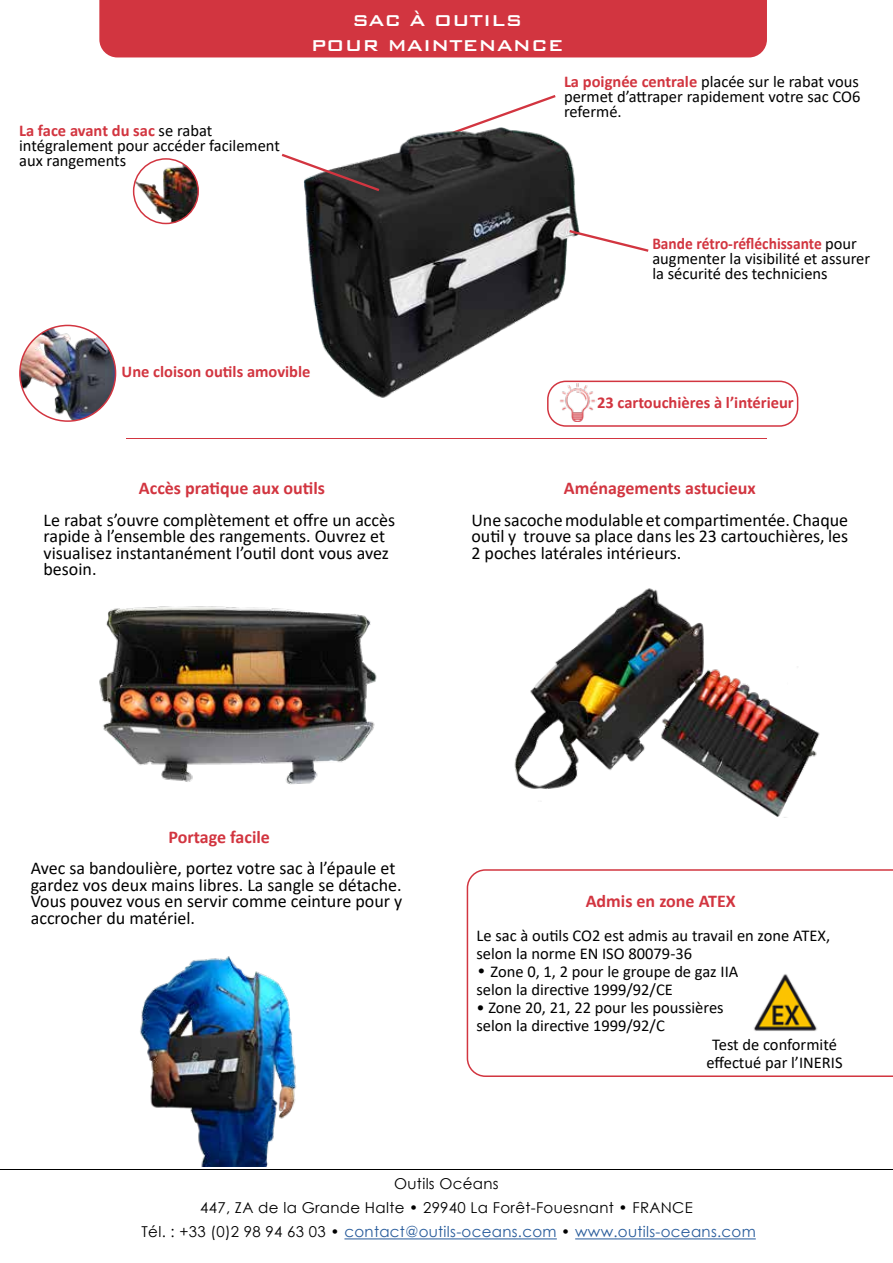
<style>
.page{position:relative;width:893px;height:1263px;background:#fff}
.page>*{position:absolute;margin:0;border:0;box-sizing:border-box;transform-origin:0 0}
.t1{font:500 21px/25.2px "Bank Gothic BT";color:#fff;text-align:center}
.t2{font:18px/16.5px "Calibri";color:#000}
.t3{font:700 18px "Calibri";color:#d23540}
.t4{font:16.5px/15px "Calibri";color:#000}
.t5{font:700 16.5px "Calibri";color:#d23540}
.t6{font:15px/24.2px "Century Gothic";letter-spacing:.02em;color:#000;text-align:center}
.s1{font-weight:700;color:#d23540}
.s2{font-family:"Century Gothic"}
.s3{color:#275b9b}
</style>
<div class="page">
<hr style="left:0;top:1169px;width:893px;height:1px;background:#000">
<hr style="left:344px;top:1238px;width:213px;height:1px;background:#275b9b">
<hr style="left:575px;top:1238px;width:181px;height:1px;background:#275b9b">
<div style="left:99px;top:0;width:668px;height:57px;background:#d23540"></div>
<hr style="left:127px;top:438px;width:640px;height:1px;background:#d23540">
<img style="left:186px;top:95px;width:498px;height:329px">
<svg style="left:569px;top:230px;width:79px;height:22px"></svg>
<svg style="left:282px;top:154px;width:97px;height:37px"></svg>
<img style="left:134px;top:159px;width:64px;height:64px;border-radius:32px">
<div style="left:133px;top:158px;width:66px;height:66px;border:2px solid #d23540;border-radius:50%"></div>
<img style="left:558px;top:384px;width:39px;height:38px">
<div style="left:547px;top:381px;width:251px;height:46px;border:2px solid #d23540;border-radius:18px"></div>
<img style="left:20px;top:325px;width:96px;height:96px;border-radius:48px">
<div style="left:19px;top:325px;width:97px;height:97px;border:2px solid #d23540;border-radius:50%"></div>
<img style="left:99px;top:606px;width:278px;height:179px">
<svg style="left:467px;top:869px;width:426px;height:208px"></svg>
<img style="left:746px;top:973px;width:78px;height:60px">
<img style="left:514px;top:588px;width:306px;height:230px">
<img style="left:140px;top:956px;width:157px;height:211px">
<p class="t1" style="left:311px;top:7px;width:255px">SAC À OUTILS<br>POUR MAINTENANCE</p>
<p class="t4" style="left:19px;top:122px;width:262px"><span class="s1">La face avant du sac</span> se rabat intégralement pour accéder facilement aux rangements</p>
<p class="t5" style="left:122px;top:360px;width:190px">Une cloison outils amovible</p>
<p class="t3" style="left:139px;top:475px;width:188px">Accès pratique aux outils</p>
<p class="t2" style="left:44px;top:511px;width:353px">Le rabat s’ouvre complètement et offre un accès rapide à l’ensemble des rangements. Ouvrez et visualisez instantanément l’outil dont vous avez besoin.</p>
<p class="t4" style="left:564px;top:73px;width:298px;text-align:justify"><span class="s1">La poignée centrale</span> placée sur le rabat vous permet d’attraper rapidement votre sac CO6 refermé.</p>
<p class="t4" style="left:652px;top:236px;width:219px"><span class="s1">Bande rétro-réfléchissante</span> pour augmenter la visibilité et assurer la sécurité des techniciens</p>
<p class="t5" style="left:597px;top:391px;width:198px">23 cartouchières à l’intérieur</p>
<p class="t3" style="left:564px;top:475px;width:193px">Aménagements astucieux</p>
<p class="t2" style="left:471px;top:511px;width:378px;text-align:justify">Une sacoche modulable et compartimentée. Chaque outil y trouve sa place dans les 23 cartouchières, les 2 poches latérales intérieurs.</p>
<p class="t3" style="left:168px;top:824px;width:103px">Portage facile</p>
<p class="t2" style="left:31px;top:859px;width:373px">Avec sa bandoulière, portez votre sac à l’épaule et gardez vos deux mains libres. La sangle se détache.<br>Vous pouvez vous en servir comme ceinture pour y accrocher du matériel.</p>
<p class="t3" style="left:586px;top:889px;width:152px">Admis en zone ATEX</p>
<p class="t4" style="left:476px;top:926px;width:355px;line-height:18px">Le sac à outils CO2 est admis au travail en zone ATEX, selon la norme EN ISO 80079-36</p>
<p class="t4" style="left:476px;top:962px;width:263px;line-height:18px"><span class="s2">•</span> Zone 0, 1, 2 pour le groupe de gaz IIA selon la directive 1999/92/CE</p>
<p class="t4" style="left:476px;top:998px;width:249px;line-height:18px">• Zone 20, 21, 22 pour les poussières selon la directive 1999/92/C</p>
<p class="t4" style="left:706px;top:1035px;width:138px;line-height:18px;text-align:center">Test de conformité effectué par l’INERIS</p>
<p class="t6" style="left:142px;top:1171px;width:616px">Outils Océans<br>447, ZA de la Grande Halte • 29940 La Forêt-Fouesnant • FRANCE<br>Tél. : +33 (0)2 98 94 63 03 • <span class="s3">contact@outils-oceans.com</span> • <span class="s3">www.outils-oceans.com</span></p>
</div>
